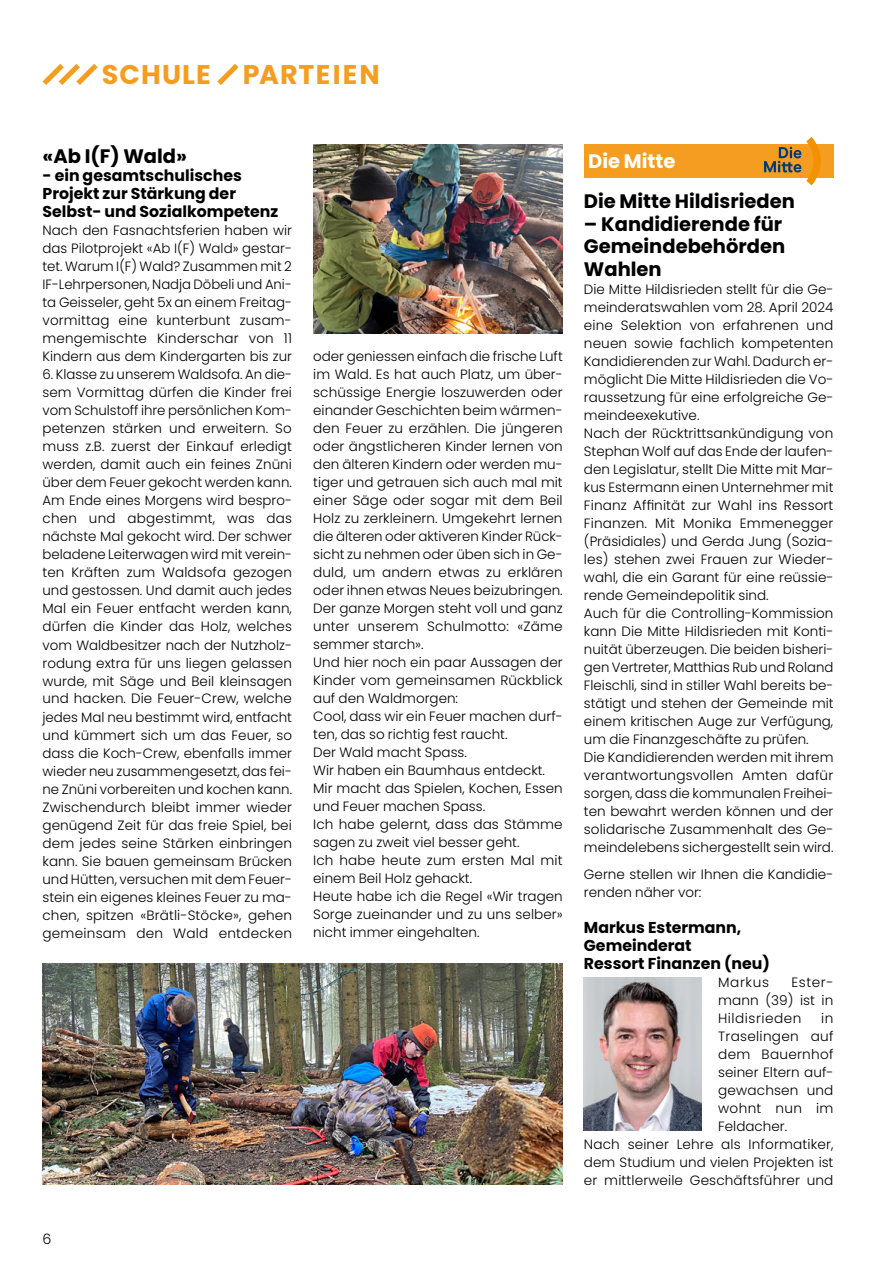
<style>
.page{position:relative;width:893px;height:1263px;background:#fff}
.page>*{position:absolute;margin:0;border:0;box-sizing:border-box;transform-origin:0 0}
.t1{font:700 27px "Poppins";letter-spacing:.04em;color:#f59d21}
.t2{font:700 19.5px/22.5px "Poppins";color:#000}
.t3{font:700 19.5px "Poppins";color:#fff}
.t4{font:700 15.75px/18px "Poppins";color:#000}
.t5{font:300 14.25px "Poppins";color:#000}
.t6{font:300 13.5px/18px "Poppins";color:#000;text-align:justify}
.t7{font:300 13.5px "Poppins";letter-spacing:.02em;color:#000}
.t8{font:300 13.5px "Poppins";letter-spacing:.025em;color:#000}
</style>
<div class="page">
<svg style="left:43px;top:64px;width:55px;height:21px"></svg>
<div style="left:584px;top:144px;width:249px;height:33px;background:#f59d21"></div>
<svg style="left:764px;top:137px;width:57px;height:48px"></svg>
<img style="left:584px;top:978px;width:117px;height:152px">
<svg style="left:217px;top:64px;width:22px;height:21px"></svg>
<img style="left:43px;top:964px;width:520px;height:220px">
<img style="left:313px;top:145px;width:250px;height:189px">
<h1 class="t1" style="left:102px;top:59px;width:280px">SCHULE PARTEIEN</h1>
<h2 class="t2" style="left:43px;top:145px;width:146px">«Ab I(F) Wald»</h2>
<p class="t4" style="left:43px;top:167px;width:237px">- ein gesamtschulisches<br>Projekt zur Stärkung der<br>Selbst- und Sozialkompetenz</p>
<p class="t6" style="left:43px;top:222px;width:251px">Nach den Fasnachtsferien haben wir das Pilotprojekt «Ab I(F) Wald» gestar&shy;tet. Warum I(F) Wald? Zusammen mit 2<br>IF-Lehrpersonen, Nadja Döbeli und Ani&shy;ta Geisseler, geht 5x an einem Freitag&shy;vormittag eine kunterbunt zusam&shy;mengemischte Kinderschar von 11<br>Kindern aus dem Kindergarten bis zur</p>
<p class="t6" style="left:43px;top:366px;width:251px">6. Klasse zu unserem Waldsofa. An die&shy;sem Vormittag dürfen die Kinder frei vom Schulstoff ihre persönlichen Kom&shy;petenzen stärken und erweitern. So muss z.B. zuerst der Einkauf erledigt werden, damit auch ein feines Znüni über dem Feuer gekocht werden kann.<br>Am Ende eines Morgens wird bespro&shy;chen und abgestimmt, was das nächste Mal gekocht wird. Der schwer beladene Leiterwagen wird mit verein&shy;ten Kräften zum Waldsofa gezogen und gestossen. Und damit auch jedes Mal ein Feuer entfacht werden kann, dürfen die Kinder das Holz, welches vom Waldbesitzer nach der Nutzholz&shy;rodung extra für uns liegen gelassen wurde, mit Säge und Beil kleinsagen und hacken. Die Feuer-Crew, welche jedes Mal neu bestimmt wird, entfacht und kümmert sich um das Feuer, so dass die Koch-Crew, ebenfalls immer wieder neu zusammengesetzt, das fei&shy;ne Znüni vorbereiten und kochen kann.<br>Zwischendurch bleibt immer wieder genügend Zeit für das freie Spiel, bei dem jedes seine Stärken einbringen kann. Sie bauen gemeinsam Brücken und Hütten, versuchen mit dem Feuer&shy;stein ein eigenes kleines Feuer zu ma&shy;chen, spitzen «Brätli-Stöcke», gehen gemeinsam den Wald entdecken</p>
<p class="t5" style="left:43px;top:1231px;width:10px">6</p>
<p class="t6" style="left:313px;top:347px;width:251px;text-align:left">oder geniessen einfach die frische Luft im Wald. Es hat auch Platz, um über&shy;schüssige Energie loszuwerden oder einander Geschichten beim wärmen&shy;den Feuer zu erzählen. Die jüngeren oder ängstlicheren Kinder lernen von den älteren Kindern oder werden mu&shy;tiger und getrauen sich auch mal mit einer Säge oder sogar mit dem Beil<br>Holz zu zerkleinern. Umgekehrt lernen die älteren oder aktiveren Kinder Rück&shy;sicht zu nehmen oder üben sich in Ge&shy;duld, um andern etwas zu erklären oder ihnen etwas Neues beizubringen.<br>Der ganze Morgen steht voll und ganz unter unserem Schulmotto: «Zäme semmer starch».<br>Und hier noch ein paar Aussagen der<br>Kinder vom gemeinsamen Rückblick auf den Waldmorgen:<br>Cool, dass wir ein Feuer machen durf&shy;ten, das so richtig fest raucht.<br>Der Wald macht Spass.<br>Wir haben ein Baumhaus entdeckt.<br>Mir macht das Spielen, Kochen, Essen und Feuer machen Spass.<br>Ich habe gelernt, dass das Stämme sagen zu zweit viel besser geht.<br>Ich habe heute zum ersten Mal mit einem Beil Holz gehackt.<br>Heute habe ich die Regel «Wir tragen<br>Sorge zueinander und zu uns selber» nicht immer eingehalten.</p>
<h2 class="t3" style="left:588px;top:150px;width:89px">Die Mitte</h2>
<h2 class="t2" style="left:584px;top:190px;width:213px">Die Mitte Hildisrieden</h2>
<h2 class="t2" style="left:584px;top:213px;width:203px">– Kandidierende für<br>Gemeindebehörden<br>Wahlen</h2>
<p class="t6" style="left:584px;top:280px;width:251px;text-align:left">Die Mitte Hildisrieden stellt für die Ge&shy;meinderatswahlen vom 28. April 2024 eine Selektion von erfahrenen und neuen sowie fachlich kompetenten Kandidierenden zur Wahl. Dadurch er&shy;möglicht Die Mitte Hildisrieden die Vo&shy;raussetzung für eine erfolgreiche Ge&shy;meindeexekutive.<br>Nach der Rücktrittsankündigung von Stephan Wolf auf das Ende der laufen&shy;den Legislatur, stellt Die Mitte mit Mar&shy;kus Estermann einen Unternehmer mit Finanz Affinität zur Wahl ins Ressort Finanzen. Mit Monika Emmenegger (Präsidiales) und Gerda Jung (Sozia&shy;les) stehen zwei Frauen zur Wieder&shy;wahl, die ein Garant für eine reüssie&shy;rende Gemeindepolitik sind.<br>Auch für die Controlling-Kommission kann Die Mitte Hildisrieden mit Konti&shy;nuität überzeugen. Die beiden bisheri&shy;gen Vertreter, Matthias Rub und Roland Fleischli, sind in stiller Wahl bereits be&shy;stätigt und stehen der Gemeinde mit einem kritischen Auge zur Verfügung, um die Finanzgeschäfte zu prüfen.<br>Die Kandidierenden werden mit ihrem verantwortungsvollen Amten dafür sorgen, dass die kommunalen Freihei&shy;ten bewahrt werden können und der solidarische Zusammenhalt des Ge&shy;meindelebens sichergestellt sein wird.</p>
<p class="t6" style="left:584px;top:865px;width:251px">Gerne stellen wir Ihnen die Kandidie&shy;renden näher vor:</p>
<p class="t4" style="left:584px;top:918px;width:188px">Markus Estermann,<br>Gemeinderat<br>Ressort Finanzen (neu)</p>
<p class="t6" style="left:718px;top:973px;width:52px">Markus</p>
<p class="t6" style="left:718px;top:973px;width:117px;text-indent:73px">Ester&shy;mann (39) ist in Hildisrieden</p>
<p class="t6" style="left:821px;top:1009px;width:14px">in</p>
<p class="t7" style="left:718px;top:1028px;width:117px">Traselingen auf</p>
<p class="t7" style="left:718px;top:1046px;width:117px">dem Bauernhof</p>
<p class="t6" style="left:718px;top:1063px;width:117px">seiner Eltern auf-</p>
<p class="t6" style="left:718px;top:1081px;width:117px">gewachsen und</p>
<p class="t8" style="left:718px;top:1100px;width:117px">wohnt nun im</p>
<p class="t6" style="left:718px;top:1117px;width:70px">Feldacher.</p>
<p class="t6" style="left:584px;top:1135px;width:251px">Nach seiner Lehre als Informatiker,</p>
<p class="t6" style="left:584px;top:1153px;width:251px">dem Studium und vielen Projekten ist</p>
<p class="t6" style="left:584px;top:1171px;width:251px">er mittlerweile Geschäftsführer und</p>
</div>
